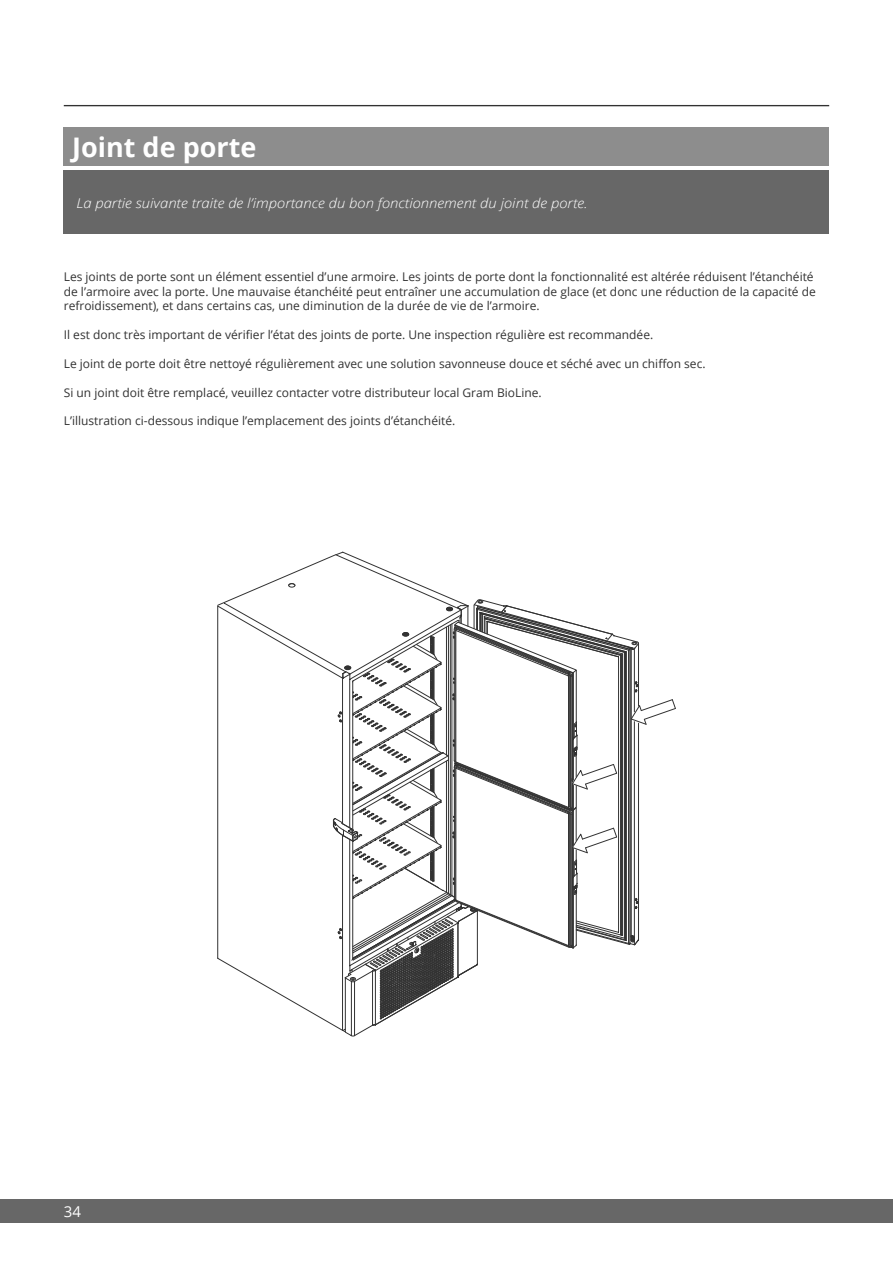
<style>
.page{position:relative;width:893px;height:1263px;background:#fff}
.page>*{position:absolute;margin:0;border:0;box-sizing:border-box;transform-origin:0 0}
.t1{font:700 27px "Open Sans";color:#fff}
.t2{font:15px "Open Sans";color:#fff}
.t3{font:italic 300 13.5px "Open Sans";color:#fff;scale:1.1 1}
.t4{font:12px/14.4px "Open Sans";color:#323232}
</style>
<div class="page">
<svg style="left:217px;top:551px;width:459px;height:486px"></svg>
<hr style="left:572px;top:811px;width:1px;height:35px;background:#323232">
<div style="left:0;top:1200px;width:893px;height:23px;background:#676767"></div>
<div style="left:64px;top:170px;width:765px;height:64px;background:#676767"></div>
<div style="left:64px;top:128px;width:765px;height:38px;background:#8d8d8d"></div>
<hr style="left:64px;top:105px;width:765px;height:1px;background:#323232">
<h1 class="t1" style="left:72px;top:128px;width:186px">Joint de porte</h1>
<p class="t3" style="left:77px;top:193px;width:466px">La partie suivante traite de l’importance du bon fonctionnement du joint de porte.</p>
<p class="t4" style="left:64px;top:269px;width:753px">Les joints de porte sont un élément essentiel d’une armoire. Les joints de porte dont la fonctionnalité est altérée réduisent l’étanchéité de l’armoire avec la porte. Une mauvaise étanchéité peut entraîner une accumulation de glace (et donc une réduction de la capacité de refroidissement), et dans certains cas, une diminution de la durée de vie de l’armoire.</p>
<p class="t4" style="left:64px;top:327px;width:591px">Il est donc très important de vérifier l’état des joints de porte. Une inspection régulière est recommandée.</p>
<p class="t4" style="left:64px;top:356px;width:643px">Le joint de porte doit être nettoyé régulièrement avec une solution savonneuse douce et séché avec un chiffon sec.</p>
<p class="t4" style="left:64px;top:385px;width:479px">Si un joint doit être remplacé, veuillez contacter votre distributeur local Gram BioLine.</p>
<p class="t4" style="left:64px;top:413px;width:393px">L’illustration ci-dessous indique l’emplacement des joints d’étanchéité.</p>
<p class="t2" style="left:64px;top:1201px;width:19px">34</p>
</div>
